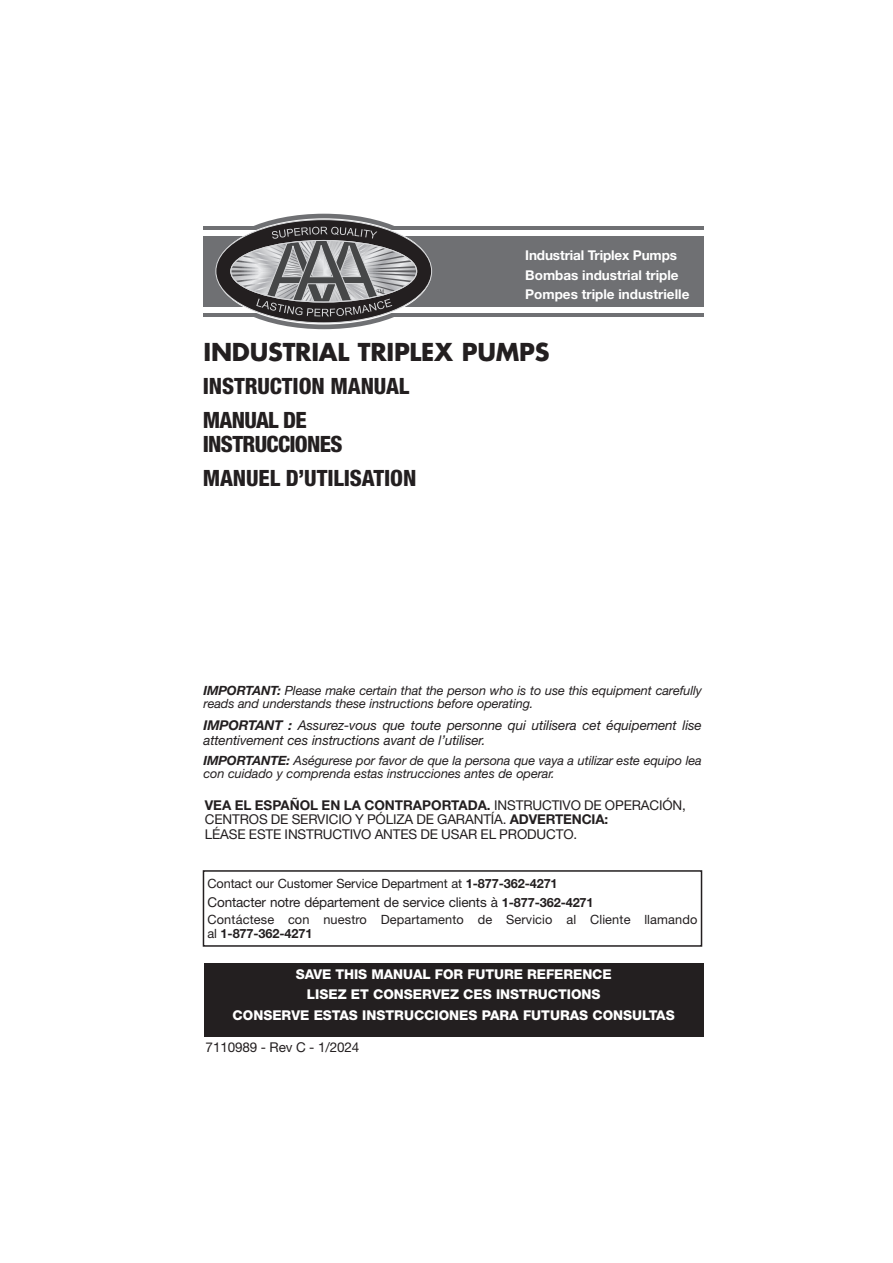
<style>
.page{position:relative;width:893px;height:1263px;background:#fff}
.page>*{position:absolute;margin:0;border:0;box-sizing:border-box;transform-origin:0 0}
.t1{font:700 24px "Futura Std";letter-spacing:-.01em;color:#231f20}
.t2{font:800 condensed 22.5px/34px "Helvetica Neue LT Std";letter-spacing:-.005em;color:#231f20}
.t3{font:13.5px/14.2px "Helvetica Neue LT Std";letter-spacing:-.01em;color:#231f20}
.t4{font:italic 13.5px/15px "Helvetica Neue LT Std";letter-spacing:-.01em;color:#231f20}
.t5{font:800 13.5px/19.5px "Helvetica Neue LT Std";color:#fff;text-align:center}
.t6{font:700 13.5px/19.5px "Helvetica Neue LT Std";color:#fff}
.t7{font:italic 12.75px/13.5px "Helvetica Neue LT Std";letter-spacing:-.01em;color:#231f20}
.t8{font:12.75px/13.5px "Helvetica Neue LT Std";letter-spacing:.01em;color:#231f20}
.t9{font:12.75px "Helvetica Neue LT Std";letter-spacing:-.01em;color:#231f20}
.s1{font-weight:700}
.s2{font-weight:700;font-size:12.75px}
</style>
<div class="page">
<div style="left:203px;top:236px;width:500px;height:71px;background:#6f7073"></div>
<hr style="left:203px;top:226px;width:500px;height:4px;background:#6f7073">
<div style="left:203px;top:312px;width:500px;height:5px;background:#6f7073"></div>
<svg style="left:211px;top:214px;width:225px;height:115px"></svg>
<div style="left:204px;top:963px;width:499px;height:73px;background:#231f20"></div>
<div style="left:203px;top:870px;width:499px;height:77px;border:2px solid #231f20"></div>
<p class="t6" style="left:525px;top:245px;width:166px">Industrial Triplex Pumps<br>Bombas industrial triple<br>Pompes triple industrielle</p>
<h1 class="t1" style="left:203px;top:336px;width:348px">INDUSTRIAL TRIPLEX PUMPS</h1>
<h2 class="t2" style="left:203px;top:369px;width:208px">INSTRUCTION MANUAL<br>MANUAL DE</h2>
<h2 class="t2" style="left:203px;top:427px;width:215px">INSTRUCCIONES<br>MANUEL D’UTILISATION</h2>
<p class="t7" style="left:203px;top:683px;width:500px"><span class="s1">IMPORTANT:</span> Please make certain that the person who is to use this equipment carefully reads and understands these instructions before operating.</p>
<p class="t4" style="left:203px;top:717px;width:500px"><span class="s1">IMPORTANT :</span> Assurez-vous que toute personne qui utilisera cet équipement lise attentivement ces instructions avant de l’utiliser.</p>
<p class="t7" style="left:203px;top:753px;width:500px"><span class="s1">IMPORTANTE:</span> Aségurese por favor de que la persona que vaya a utilizar este equipo lea con cuidado y comprenda estas instrucciones antes de operar.</p>
<p class="t3" style="left:205px;top:798px;width:483px"><span class="s1">VEA EL ESPAÑOL EN LA CONTRAPORTADA.</span> INSTRUCTIVO DE OPERACIÓN,<br>CENTROS DE SERVICIO Y PÓLIZA DE GARANTÍA. <span class="s1">ADVERTENCIA:<br></span>LÉASE ESTE INSTRUCTIVO ANTES DE USAR EL PRODUCTO.</p>
<p class="t9" style="left:207px;top:876px;width:352px">Contact our Customer Service Department at <span class="s1">1-877-362-4271</span></p>
<p class="t3" style="left:207px;top:894px;width:388px">Contacter notre département de service clients à <span class="s2">1-877-362-4271</span></p>
<p class="t8" style="left:207px;top:913px;width:492px">Contáctese con nuestro Departamento de Servicio al Cliente llamando al <span class="s1">1-877-362-4271</span></p>
<p class="t5" style="left:296px;top:964px;width:317px">SAVE THIS MANUAL FOR FUTURE REFERENCE<br>LISEZ ET CONSERVEZ CES INSTRUCTIONS</p>
<p class="t5" style="left:233px;top:1005px;width:444px">CONSERVE ESTAS INSTRUCCIONES PARA FUTURAS CONSULTAS</p>
<p class="t3" style="left:206px;top:1040px;width:155px">7110989 - Rev C - 1/2024</p>
</div>
